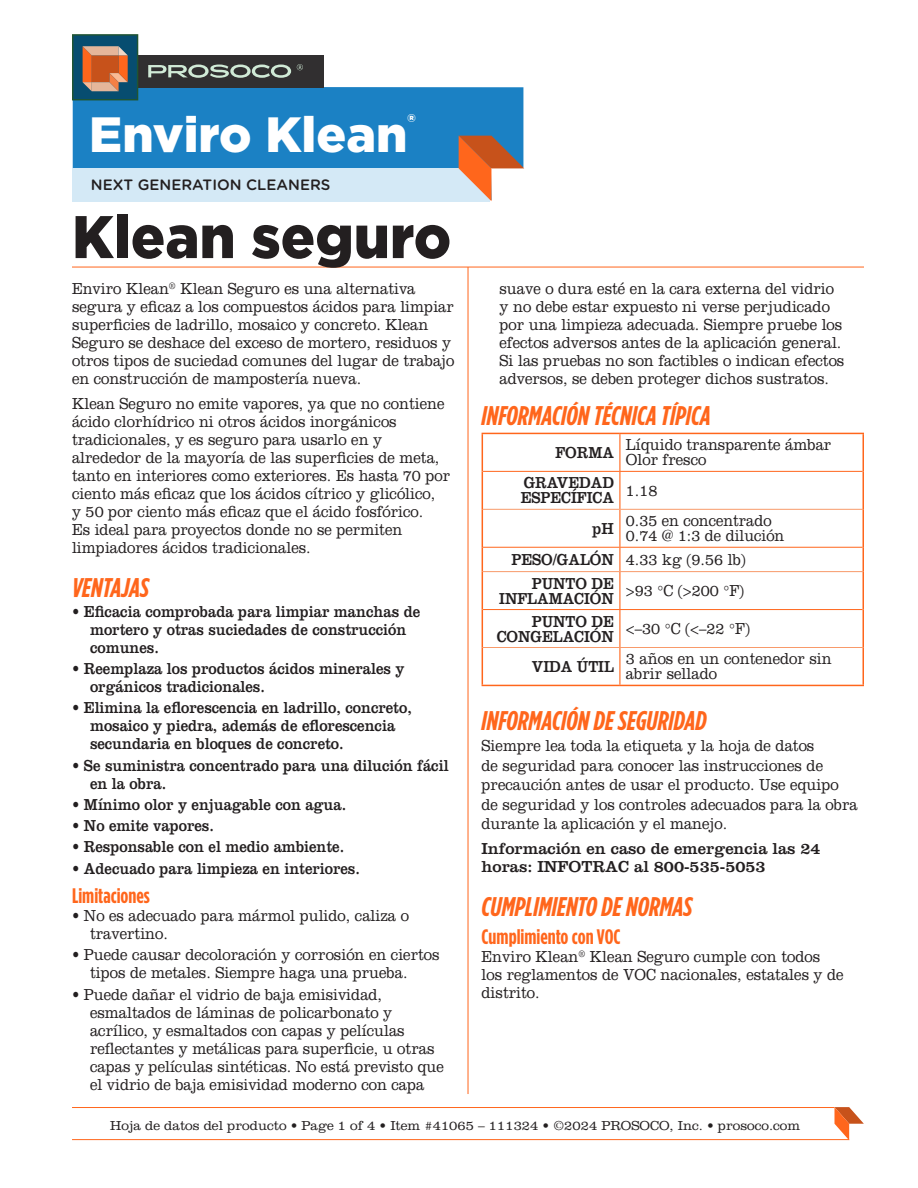
<style>
.page{position:relative;width:918px;height:1188px;background:#fff}
.page>*{position:absolute;margin:0;border:0;box-sizing:border-box;transform-origin:0 0}
._02_Product_Name{font:900 60px "Gotham";color:#231f20;scale:.95 1}
.t1{font:900 49.5px "Gotham";color:#fff}
._04_Section_Header{font:italic 700 27px "Gotham Condensed";color:#ff661c}
.t2{font:900 22.5px "Gotham";color:#fff}
._05_Sub-Header{font:700 21px "Gotham Condensed";color:#ff661c}
._06_Body_Copy{font:300 16.5px/18px "Clarendon LT Std";color:#231f20;scale:.9 1}
._07_Bullet_Paragraph{font:300 16.5px/18px "Clarendon LT Std";color:#231f20;scale:.9 1}
._07_Bullet_Paragraph-2{font:16.5px/18px "Clarendon LT Std";color:#231f20;scale:.9 1}
._09_Tech_Data_Copy{font:300 16.5px/15px "Clarendon LT Std";color:#231f20;scale:.9 1}
._08_Tech_Data_Headers{font:16.5px/15px "Clarendon LT Std";color:#231f20;text-align:right;scale:.9 1}
._06_Body_Copy-2{font:16.5px/18px "Clarendon LT Std";color:#231f20}
._09_Tech_Data_Copy-2{font:300 16.5px "Clarendon LT Std";color:#231f20;scale:.89 1}
.t3{font:500 15px "Gotham Rounded";color:#231f20}
._99_Item_Box{font:300 13.5px "Clarendon LT Std";color:#231f20}
</style>
<div class="page">
<hr style="left:468px;top:267px;width:1px;height:827px;background:#ff661c">
<hr style="left:619px;top:434px;width:1px;height:37px;background:#ff661c">
<hr style="left:619px;top:472px;width:1px;height:37px;background:#ff661c">
<hr style="left:619px;top:510px;width:1px;height:37px;background:#ff661c">
<svg style="left:619px;top:548px;width:1px;height:23px"></svg>
<hr style="left:619px;top:572px;width:1px;height:37px;background:#ff661c">
<hr style="left:619px;top:610px;width:1px;height:37px;background:#ff661c">
<hr style="left:619px;top:648px;width:1px;height:37px;background:#ff661c">
<hr style="left:483px;top:471px;width:137px;height:1px;background:#ff661c">
<hr style="left:620px;top:471px;width:242px;height:1px;background:#ff661c">
<hr style="left:483px;top:547px;width:137px;height:1px;background:#ff661c">
<hr style="left:620px;top:547px;width:242px;height:1px;background:#ff661c">
<hr style="left:483px;top:609px;width:137px;height:1px;background:#ff661c">
<hr style="left:620px;top:609px;width:242px;height:1px;background:#ff661c">
<hr style="left:483px;top:509px;width:137px;height:1px;background:#f89a6a">
<hr style="left:620px;top:509px;width:242px;height:1px;background:#f89a6a">
<hr style="left:483px;top:571px;width:137px;height:1px;background:#f89a6a">
<hr style="left:620px;top:571px;width:242px;height:1px;background:#f89a6a">
<hr style="left:483px;top:647px;width:137px;height:1px;background:#f89a6a">
<hr style="left:620px;top:647px;width:242px;height:1px;background:#f89a6a">
<hr style="left:482px;top:433px;width:138px;height:1px;background:#ff661c">
<hr style="left:482px;top:434px;width:1px;height:37px;background:#ff661c">
<hr style="left:620px;top:433px;width:244px;height:1px;background:#ff661c">
<hr style="left:862px;top:434px;width:2px;height:37px;background:#ff661c">
<hr style="left:482px;top:471px;width:1px;height:38px;background:#ff661c">
<hr style="left:862px;top:471px;width:2px;height:38px;background:#ff661c">
<hr style="left:482px;top:509px;width:1px;height:38px;background:#ff661c">
<hr style="left:862px;top:509px;width:2px;height:38px;background:#ff661c">
<svg style="left:482px;top:547px;width:1px;height:25px"></svg>
<hr style="left:862px;top:547px;width:2px;height:25px;background:#ff661c">
<hr style="left:482px;top:572px;width:1px;height:38px;background:#ff661c">
<hr style="left:862px;top:572px;width:2px;height:38px;background:#ff661c">
<hr style="left:482px;top:610px;width:1px;height:38px;background:#ff661c">
<hr style="left:862px;top:610px;width:2px;height:38px;background:#ff661c">
<hr style="left:482px;top:648px;width:1px;height:37px;background:#ff661c">
<hr style="left:862px;top:648px;width:2px;height:37px;background:#ff661c">
<hr style="left:482px;top:685px;width:138px;height:1px;background:#ff661c">
<hr style="left:620px;top:685px;width:244px;height:1px;background:#ff661c">
<hr style="left:72px;top:267px;width:792px;height:1px;background:#ff661c">
<div style="left:73px;top:87px;width:450px;height:81px;background:#1b81c4"></div>
<div style="left:72px;top:168px;width:418px;height:34px;background:#d4e9f6"></div>
<svg style="left:459px;top:136px;width:65px;height:65px"></svg>
<div style="left:102px;top:55px;width:221px;height:32px;background:#312f30"></div>
<div style="left:72px;top:34px;width:66px;height:66px;background:#074d70;border:1px solid #205532"></div>
<svg style="left:83px;top:46px;width:45px;height:45px;background:#cc784e"></svg>
<svg style="left:148px;top:65px;width:143px;height:13px"></svg>
<svg style="left:297px;top:64px;width:6px;height:6px"></svg>
<hr style="left:72px;top:1139px;width:777px;height:1px;background:#ff661c">
<hr style="left:72px;top:1107px;width:762px;height:1px;background:#ff661c">
<svg style="left:834px;top:1107px;width:30px;height:33px"></svg>
<p class="t1" style="left:89px;top:101px;width:320px">Enviro Klean</p>
<p class="t2" style="left:408px;top:106px;width:10px">®</p>
<p class="t3" style="left:91px;top:174px;width:241px">NEXT GENERATION CLEANERS</p>
<p class="_02_Product_Name" style="left:72px;top:196px;width:401px">Klean seguro</p>
<p class="_06_Body_Copy" style="left:72px;top:280px;width:426px">Enviro Klean<sup>®</sup> Klean Seguro es una alternativa segura y eficaz a los compuestos ácidos para limpiar superficies de ladrillo, mosaico y concreto. Klean Seguro se deshace del exceso de mortero, residuos y otros tipos de suciedad comunes del lugar de trabajo en construcción de mampostería nueva.</p>
<p class="_06_Body_Copy" style="left:72px;top:395px;width:422px">Klean Seguro no emite vapores, ya que no contiene ácido clorhídrico ni otros ácidos inorgánicos tradicionales, y es seguro para usarlo en y alrededor de la mayoría de las superficies de meta, tanto en interiores como exteriores. Es hasta 70 por ciento más eficaz que los ácidos cítrico y glicólico,<br>y 50 por ciento más eficaz que el ácido fosfórico.<br>Es ideal para proyectos donde no se permiten limpiadores ácidos tradicionales.</p>
<p class="_04_Section_Header" style="left:72px;top:572px;width:78px">VENTAJAS</p>
<p class="_07_Bullet_Paragraph-2" style="left:90px;top:602px;width:368px;text-indent:-18px">• Eficacia comprobada para limpiar manchas de mortero y otras suciedades de construcción comunes.</p>
<p class="_07_Bullet_Paragraph-2" style="left:90px;top:660px;width:351px;text-indent:-18px">• Reemplaza los productos ácidos minerales y orgánicos tradicionales.</p>
<p class="_07_Bullet_Paragraph-2" style="left:90px;top:699px;width:359px;text-indent:-18px">• Elimina la eflorescencia en ladrillo, concreto, mosaico y piedra, además de eflorescencia secundaria en bloques de concreto.</p>
<p class="_07_Bullet_Paragraph-2" style="left:90px;top:756px;width:400px;text-indent:-18px">• Se suministra concentrado para una dilución fácil en la obra.</p>
<p class="_07_Bullet_Paragraph-2" style="left:72px;top:795px;width:306px">• Mínimo olor y enjuagable con agua.</p>
<p class="_07_Bullet_Paragraph-2" style="left:72px;top:817px;width:159px">• No emite vapores.</p>
<p class="_07_Bullet_Paragraph-2" style="left:72px;top:838px;width:304px">• Responsable con el medio ambiente.</p>
<p class="_07_Bullet_Paragraph-2" style="left:72px;top:859px;width:321px">• Adecuado para limpieza en interiores.</p>
<p class="_05_Sub-Header" style="left:72px;top:883px;width:79px">Limitaciones</p>
<p class="_07_Bullet_Paragraph" style="left:90px;top:907px;width:356px;text-indent:-18px">• No es adecuado para mármol pulido, caliza o travertino.</p>
<p class="_07_Bullet_Paragraph" style="left:90px;top:946px;width:390px;text-indent:-18px">• Puede causar decoloración y corrosión en ciertos tipos de metales. Siempre haga una prueba.</p>
<p class="_07_Bullet_Paragraph" style="left:90px;top:985px;width:395px;text-indent:-18px">• Puede dañar el vidrio de baja emisividad, esmaltados de láminas de policarbonato y acrílico, y esmaltados con capas y películas reflectantes y metálicas para superficie, u otras capas y películas sintéticas. No está previsto que el vidrio de baja emisividad moderno con capa</p>
<p class="_07_Bullet_Paragraph" style="left:500px;top:280px;width:385px">suave o dura esté en la cara externa del vidrio y no debe estar expuesto ni verse perjudicado por una limpieza adecuada. Siempre pruebe los efectos adversos antes de la aplicación general.<br>Si las pruebas no son factibles o indican efectos adversos, se deben proteger dichos sustratos.</p>
<p class="_04_Section_Header" style="left:482px;top:400px;width:231px">INFORMACIÓN TÉCNICA TÍPICA</p>
<p class="_08_Tech_Data_Headers" style="left:555px;top:445px;width:67px">FORMA</p>
<p class="_09_Tech_Data_Copy" style="left:626px;top:437px;width:230px">Líquido transparente ámbar</p>
<p class="_09_Tech_Data_Copy" style="left:626px;top:452px;width:91px">Olor fresco</p>
<p class="_08_Tech_Data_Headers" style="left:521px;top:475px;width:105px;text-align:left">GRAVEDAD<br>ESPECÍFICA</p>
<p class="_09_Tech_Data_Copy" style="left:626px;top:483px;width:37px">1.18</p>
<p class="_08_Tech_Data_Headers" style="left:592px;top:521px;width:25px">pH</p>
<p class="_09_Tech_Data_Copy-2" style="left:626px;top:511px;width:165px">0.35 en concentrado</p>
<p class="_09_Tech_Data_Copy-2" style="left:626px;top:526px;width:180px">0.74 @ 1:3 de dilución</p>
<p class="_08_Tech_Data_Headers" style="left:512px;top:552px;width:115px">PESO/GALÓN</p>
<p class="_09_Tech_Data_Copy" style="left:626px;top:552px;width:135px">4.33 kg (9.56 lb)</p>
<p class="_08_Tech_Data_Headers" style="left:499px;top:576px;width:129px">PUNTO DE<br>INFLAMACIÓN</p>
<p class="_09_Tech_Data_Copy" style="left:626px;top:583px;width:133px">&gt;93 °C (&gt;200 °F)</p>
<p class="_08_Tech_Data_Headers" style="left:497px;top:613px;width:132px">PUNTO DE<br>CONGELACIÓN</p>
<p class="_09_Tech_Data_Copy" style="left:626px;top:621px;width:139px">&lt;–30 °C (&lt;–22 °F)</p>
<p class="_08_Tech_Data_Headers" style="left:532px;top:659px;width:93px">VIDA ÚTIL</p>
<p class="_09_Tech_Data_Copy" style="left:626px;top:651px;width:230px">3 años en un contenedor sin abrir sellado</p>
<p class="_04_Section_Header" style="left:482px;top:705px;width:227px">INFORMACIÓN DE SEGURIDAD</p>
<p class="_06_Body_Copy" style="left:482px;top:736px;width:420px;line-height:19.5px">Siempre lea toda la etiqueta y la hoja de datos<br>de seguridad para conocer las instrucciones de precaución antes de usar el producto. Use equipo de seguridad y los controles adecuados para la obra durante la aplicación y el manejo.</p>
<p class="_06_Body_Copy-2" style="left:482px;top:840px;width:341px">Información en caso de emergencia las 24 horas: INFOTRAC al 800-535-5053</p>
<p class="_04_Section_Header" style="left:482px;top:891px;width:212px">CUMPLIMIENTO DE NORMAS</p>
<p class="_05_Sub-Header" style="left:482px;top:925px;width:141px">Cumplimiento con VOC</p>
<p class="_06_Body_Copy" style="left:482px;top:948px;width:404px">Enviro Klean<sup>®</sup> Klean Seguro cumple con todos los reglamentos de VOC nacionales, estatales y de distrito.</p>
<p class="_99_Item_Box" style="left:110px;top:1117px;width:691px">Hoja de datos del producto • Page 1 of 4 • Item #41065 – 111324 • ©2024 PROSOCO, Inc. • prosoco.com</p>
</div>
